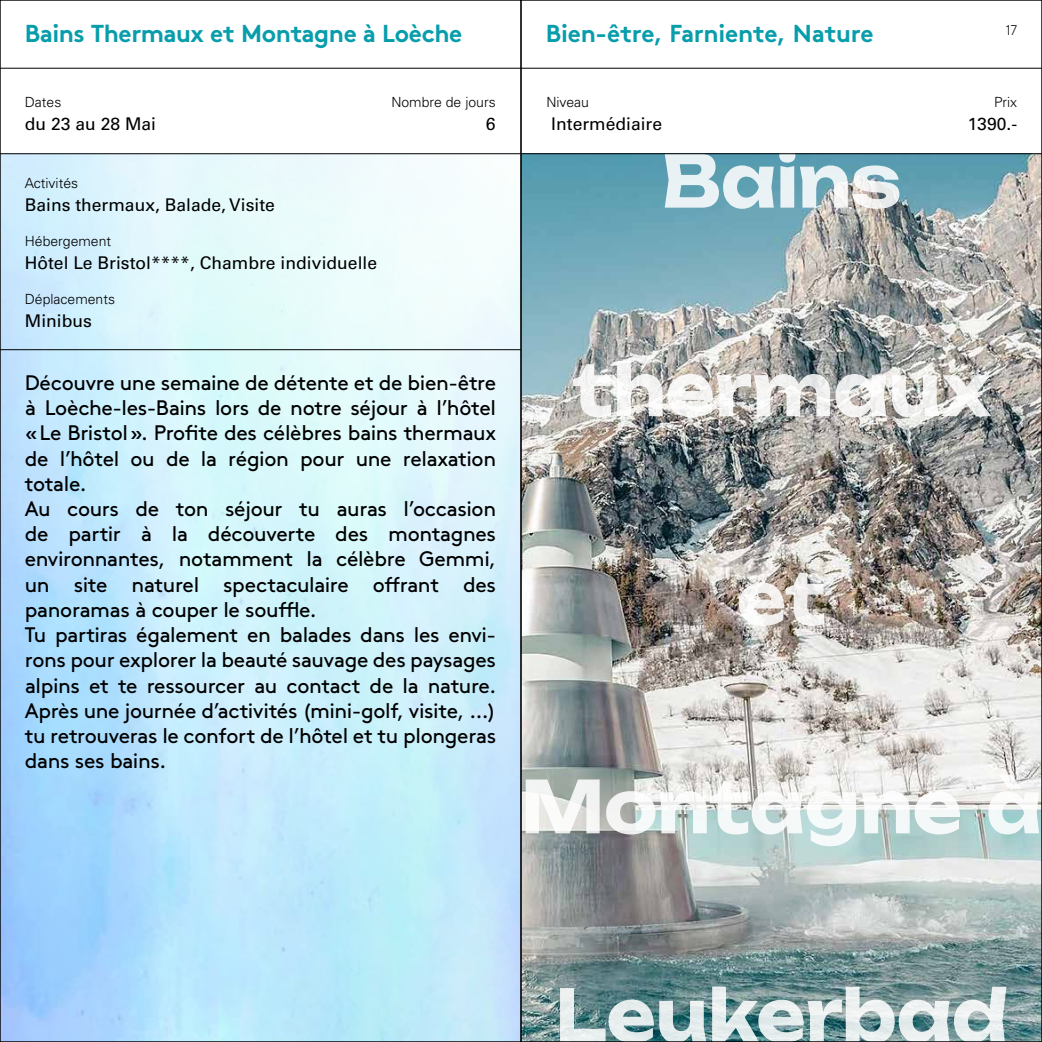
<style>
.page{position:relative;width:1042px;height:1042px;background:#fff}
.page>*{position:absolute;margin:0;border:0;box-sizing:border-box;transform-origin:0 0}
.t1{font:700 71.75px "Unbounded";letter-spacing:-.005em;color:#fff;scale:.94 1}
.t2{font:700 24.5px "Brown";letter-spacing:-.015em;color:#079dab}
.t3{font:21px/25.2px "Brown";letter-spacing:-.02em;color:#000}
.t4{font:17.5px "Univers LT Std";color:#000}
.t5{font:300 14px "Univers LT Std";color:#000}
.t6{font:300 14px "Brown";color:#000;scale:.94 1}
</style>
<div class="page">
<img style="left:2px;top:154px;width:1038px;height:886px">
<hr style="left:0;top:68px;width:1042px;height:1px;background:#000">
<hr style="left:0;top:153px;width:1042px;height:1px;background:#000">
<hr style="left:0;top:349px;width:521px;height:1px;background:#000">
<p class="t2" style="left:25px;top:14px;width:439px">Bains Thermaux et Montagne à Loèche</p>
<p class="t2" style="left:546px;top:14px;width:329px">Bien-être, Farniente, Nature</p>
<p class="t6" style="left:1006px;top:20px;width:14px">17</p>
<p class="t5" style="left:25px;top:94px;width:38px">Dates</p>
<p class="t5" style="left:391px;top:94px;width:106px">Nombre de jours</p>
<p class="t5" style="left:546px;top:94px;width:44px">Niveau</p>
<p class="t5" style="left:994px;top:94px;width:25px">Prix</p>
<p class="t4" style="left:25px;top:114px;width:133px">du 23 au 28 Mai</p>
<p class="t4" style="left:486px;top:114px;width:11px">6</p>
<p class="t4" style="left:551px;top:114px;width:112px">Intermédiaire</p>
<p class="t4" style="left:968px;top:114px;width:51px">1390.-</p>
<p class="t5" style="left:25px;top:175px;width:55px">Activités</p>
<p class="t4" style="left:25px;top:195px;width:252px">Bains thermaux, Balade, Visite</p>
<p class="t5" style="left:25px;top:232px;width:88px">Hébergement</p>
<p class="t4" style="left:25px;top:252px;width:354px">Hôtel Le Bristol****, Chambre individuelle</p>
<p class="t5" style="left:25px;top:290px;width:92px">Déplacements</p>
<p class="t4" style="left:25px;top:310px;width:69px">Minibus</p>
<p class="t3" style="left:25px;top:368px;width:473px">Découvre une semaine de détente et de bien-être à Loèche-les-Bains lors de notre séjour à l’hôtel «Le Bristol». Profite des célèbres bains thermaux de l’hôtel ou de la région pour une relaxation totale.<br>Au cours de ton séjour tu auras l’occasion de partir à la découverte des montagnes environnantes, notamment la célèbre Gemmi, un site naturel spectaculaire offrant des panoramas à couper le souffle.<br>Tu partiras également en balades dans les envi&shy;rons pour explorer la beauté sauvage des paysages alpins et te ressourcer au contact de la nature.<br>Après une journée d’activités (mini-golf, visite, …) tu retrouveras le confort de l’hôtel et tu plongeras dans ses bains.</p>
<h1 class="t1" style="left:661px;top:120px;width:257px">Bains</h1>
<h1 class="t1" style="left:572px;top:328px;width:447px">thermaux</h1>
<h1 class="t1" style="left:737px;top:537px;width:96px">et</h1>
<h1 class="t1" style="left:521px;top:745px;width:556px">Montagne à</h1>
<h1 class="t1" style="left:555px;top:954px;width:483px">Leukerbad</h1>
</div>
